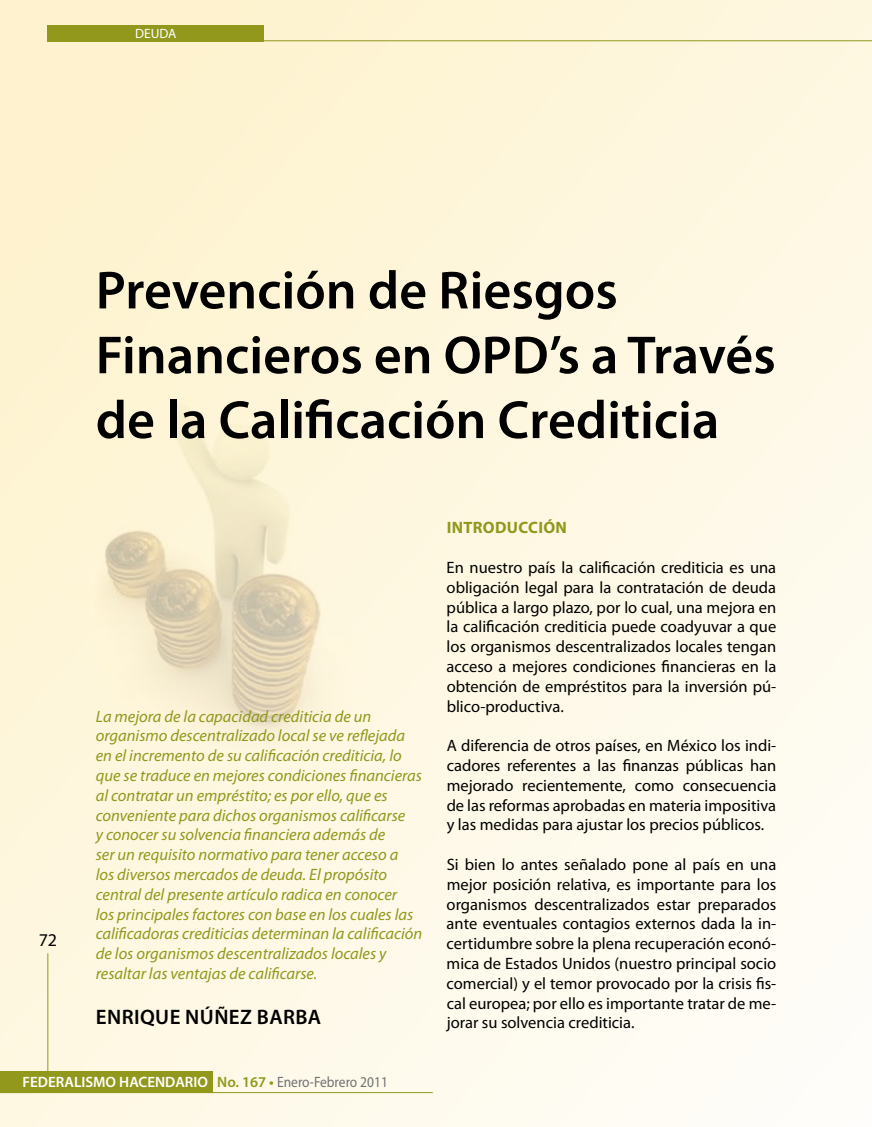
<style>
.page{position:relative;width:872px;height:1127px;background:#fff}
.page>*{position:absolute;margin:0;border:0;box-sizing:border-box;transform-origin:0 0}
.t1{font:600 54px/64.8px "Myriad Pro";color:#000}
.t2{font:600 21px "Myriad Pro";letter-spacing:.02em;color:#000}
.t3{font:18px "Myriad Pro";color:#000}
.t4{font:16.5px/19.8px "Myriad Pro";color:#000;text-align:justify}
.t5{font:italic 16.5px/19.8px "Myriad Pro";color:#91981c}
.t6{font:700 16.5px "Myriad Pro";letter-spacing:.02em;color:#91981c}
.t7{font:600 15px "Myriad Pro";color:#fff}
.t8{font:13.5px "Myriad Pro";color:#fff}
.s1{color:#91981c}
.s2{font-weight:400;color:#707172}
</style>
<div class="page">
<img style="left:0;top:0;width:872px;height:1127px">
<div style="left:0;top:1071px;width:213px;height:22px;background:#91981c"></div>
<hr style="left:0;top:1092px;width:433px;height:1px;background:#91981c">
<hr style="left:47px;top:953px;width:1px;height:118px;background:#91981c">
<hr style="left:47px;top:40px;width:825px;height:1px;background:#91981c">
<div style="left:47px;top:25px;width:217px;height:16px;background:#91981c"></div>
<p class="t8" style="left:135px;top:25px;width:43px">DEUDA</p>
<p class="t3" style="left:39px;top:929px;width:20px">72</p>
<h1 class="t1" style="left:96px;top:256px;width:681px">Prevención de Riesgos<br>Financieros en OPD’s a Través de la Calificación Crediticia</h1>
<p class="t5" style="left:96px;top:706px;width:328px">La mejora de la capacidad crediticia de un organismo descentralizado local se ve reflejada en el incremento de su calificación crediticia, lo que se traduce en mejores condiciones financieras al contratar un empréstito; es por ello, que es conveniente para dichos organismos calificarse<br>y conocer su solvencia financiera además de<br>ser un requisito normativo para tener acceso a<br>los diversos mercados de deuda. El propósito central del presente artículo radica en conocer<br>los principales factores con base en los cuales las calificadoras crediticias determinan la calificación de los organismos descentralizados locales y resaltar las ventajas de calificarse.</p>
<p class="t2" style="left:96px;top:1003px;width:174px">Enrique Núñez Bar</p>
<p class="t2" style="left:295px;top:1003px;width:25px">ba</p>
<p class="t6" style="left:447px;top:517px;width:122px">INTRODUCCIÓN</p>
<p class="t4" style="left:446px;top:557px;width:331px">En nuestro país la calificación crediticia es una obligación legal para la contratación de deuda pública a largo plazo, por lo cual, una mejora en la calificación crediticia puede coadyuvar a que los organismos descentralizados locales tengan acceso a mejores condiciones financieras en la obtención de empréstitos para la inversión pú&shy;blico-productiva.</p>
<p class="t4" style="left:446px;top:735px;width:331px">A diferencia de otros países, en México los indi&shy;cadores referentes a las finanzas públicas han mejorado recientemente, como consecuencia de las reformas aprobadas en materia impositiva y las medidas para ajustar los precios públicos.</p>
<p class="t4" style="left:446px;top:854px;width:331px">Si bien lo antes señalado pone al país en una mejor posición relativa, es importante para los organismos descentralizados estar preparados ante eventuales contagios externos dada la in&shy;certidumbre sobre la plena recuperación econó&shy;mica de Estados Unidos (nuestro principal socio comercial) y el temor provocado por la crisis fis&shy;cal europea; por ello es importante tratar de me&shy;jorar su solvencia crediticia.</p>
<p class="t7" style="left:23px;top:1073px;width:367px">FEDERALISMO HACENDARIO <span class="s1">No. 167 •</span> <span class="s2">Enero-Febrero 2011</span></p>
</div>
